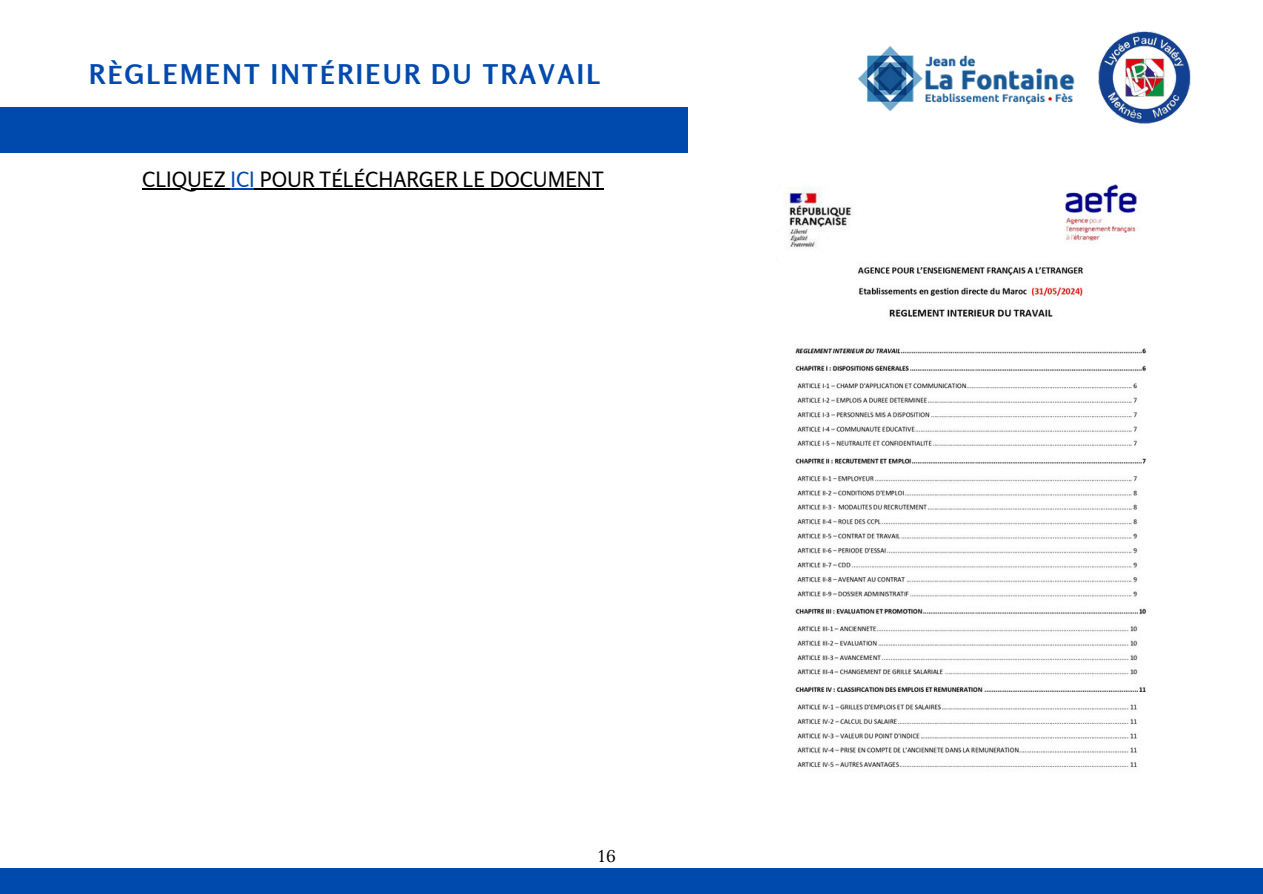
<style>
.page{position:relative;width:1263px;height:894px;background:#fff}
.page>*{position:absolute;margin:0;border:0;box-sizing:border-box;transform-origin:0 0}
.t1{font:700 27px "Rosario";letter-spacing:.09em;color:#004aad}
.t2{font:21px "Rosario";color:#000}
.t3{font:16.95px "Lora";color:#000}
.s1{color:#004aad}
</style>
<div class="page">
<div style="left:0;top:868px;width:1263px;height:25px;background:#004aad"></div>
<div style="left:0;top:107px;width:687px;height:45px;background:#004aad"></div>
<img style="left:1098px;top:31px;width:93px;height:93px">
<img style="left:858px;top:46px;width:217px;height:66px">
<img style="left:788px;top:184px;width:359px;height:584px">
<hr style="left:142px;top:188px;width:88px;height:1px;background:#000">
<svg style="left:230px;top:188px;width:25px;height:1px"></svg>
<hr style="left:255px;top:188px;width:349px;height:1px;background:#000">
<h1 class="t1" style="left:89px;top:57px;width:513px">RÈGLEMENT INTÉRIEUR DU TRAVAIL</h1>
<p class="t2" style="left:142px;top:166px;width:463px">CLIQUEZ <span class="s1">ICI</span> POUR TÉLÉCHARGER LE DOCUMENT</p>
<p class="t3" style="left:598px;top:844px;width:19px">16</p>
</div>
